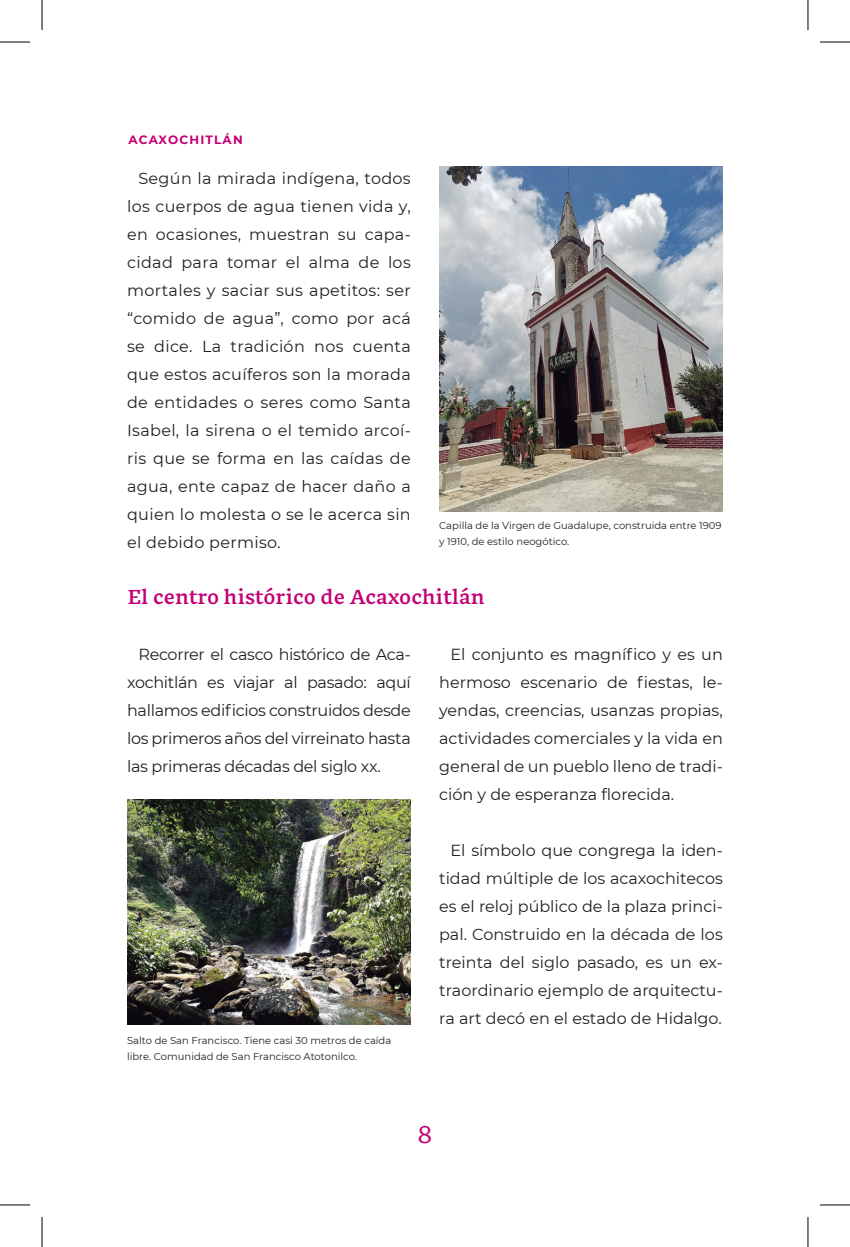
<style>
.page{position:relative;width:850px;height:1247px;background:#fff}
.page>*{position:absolute;margin:0;border:0;box-sizing:border-box;transform-origin:0 0}
.t1{font:24px "GMX";color:#c30175}
.t2{font:700 20px "GMX";color:#c30175}
.t3{font:16px/28px "Montserrat";color:#231f20;text-align:justify}
.t4{font:700 12px "Montserrat";letter-spacing:.1em;color:#c30175}
.t5{font:10px/16px "Montserrat";color:#231f20}
</style>
<div class="page">
<img style="left:127px;top:799px;width:284px;height:224px">
<img style="left:439px;top:167px;width:283px;height:344px">
<hr style="left:0;top:42px;width:30px;height:1px;background:#000">
<hr style="left:819px;top:42px;width:30px;height:1px;background:#000">
<hr style="left:0;top:1204px;width:30px;height:1px;background:#000">
<hr style="left:819px;top:1204px;width:30px;height:1px;background:#000">
<hr style="left:42px;top:0;width:1px;height:30px;background:#000">
<hr style="left:42px;top:1216px;width:1px;height:30px;background:#000">
<hr style="left:807px;top:0;width:1px;height:30px;background:#000">
<hr style="left:807px;top:1216px;width:1px;height:30px;background:#000">
<p class="t4" style="left:128px;top:131px;width:116px">ACAXOCHITLÁN</p>
<p class="t3" style="left:127px;top:163px;width:285px;text-indent:11px">Según la mirada indígena, todos los cuerpos de agua tienen vida y, en ocasiones, muestran su capa&shy;cidad para tomar el alma de los mortales y saciar sus apetitos: ser “comido de agua”, como por acá se dice. La tradición nos cuenta que estos acuíferos son la morada de entidades o seres como Santa Isabel, la sirena o el temido arcoí&shy;ris que se forma en las caídas de agua, ente capaz de hacer daño a quien lo molesta o se le acerca sin el debido permiso.</p>
<p class="t2" style="left:127px;top:585px;width:359px">El centro histórico de Acaxochitlán</p>
<p class="t5" style="left:439px;top:517px;width:284px">Capilla de la Virgen de Guadalupe, construida entre 1909 y 1910, de estilo neogótico.</p>
<p class="t3" style="left:127px;top:639px;width:285px;text-indent:11px">Recorrer el casco histórico de Aca&shy;xochitlán es viajar al pasado: aquí hallamos edificios construidos desde los primeros años del virreinato hasta las primeras décadas del siglo xx.</p>
<p class="t3" style="left:439px;top:639px;width:285px;text-indent:11px">El conjunto es magnífico y es un hermoso escenario de fiestas, le&shy;yendas, creencias, usanzas propias, actividades comerciales y la vida en general de un pueblo lleno de tradi&shy;ción y de esperanza florecida.</p>
<p class="t5" style="left:127px;top:1031px;width:265px">Salto de San Francisco. Tiene casi 30 metros de caída libre. Comunidad de San Francisco Atotonilco.</p>
<p class="t3" style="left:439px;top:835px;width:285px;text-indent:11px">El símbolo que congrega la iden&shy;tidad múltiple de los acaxochitecos es el reloj público de la plaza princi&shy;pal. Construido en la década de los treinta del siglo pasado, es un ex&shy;traordinario ejemplo de arquitectu&shy;ra art decó en el estado de Hidalgo.</p>
<h1 class="t1" style="left:417px;top:1120px;width:16px">8</h1>
</div>
